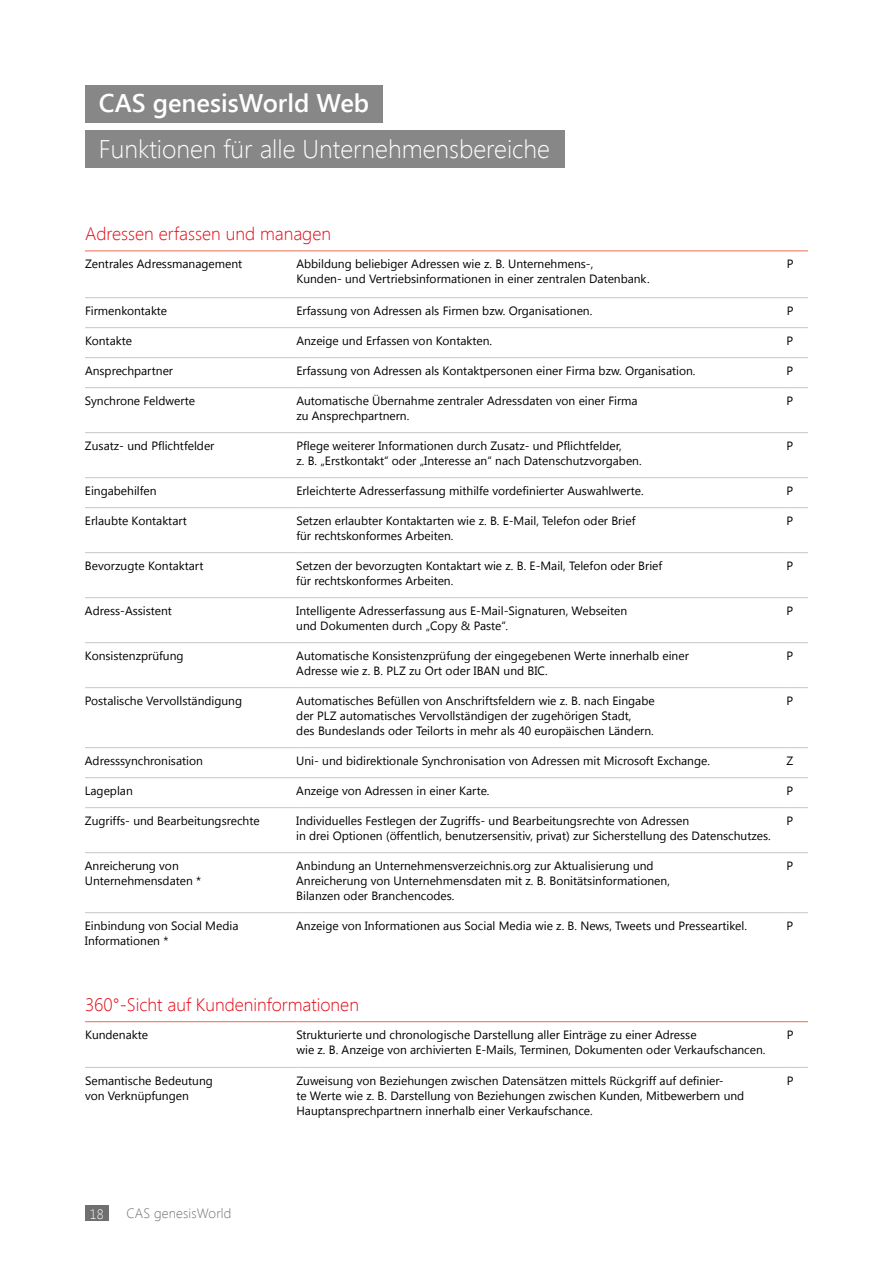
<style>
.page{position:relative;width:893px;height:1263px;background:#fff}
.page>*{position:absolute;margin:0;border:0;box-sizing:border-box;transform-origin:0 0}
.t1{font:300 25.5px "Segoe UI";color:#fff}
.t2{font:600 25.5px "Segoe UI";color:#fff}
.t3{font:300 18px "Segoe UI";color:#e30613}
.t4{font:300 13.5px "Segoe UI";letter-spacing:.01em;color:#706f6f}
.t5{font:13.5px "Segoe UI";color:#fff}
.t6{font:12px/15px "Segoe UI";color:#000}
.s1{font-weight:300}
</style>
<div class="page">
<div style="left:85px;top:1205px;width:23px;height:16px;background:#706f6f"></div>
<svg style="left:85px;top:251px;width:723px;height:663px"></svg>
<hr style="left:85px;top:432px;width:211px;height:1px;background:#c6c6c6">
<hr style="left:296px;top:432px;width:491px;height:1px;background:#c6c6c6">
<svg style="left:787px;top:432px;width:21px;height:1px"></svg>
<hr style="left:85px;top:507px;width:211px;height:1px;background:#c6c6c6">
<hr style="left:296px;top:507px;width:491px;height:1px;background:#c6c6c6">
<svg style="left:787px;top:507px;width:21px;height:1px"></svg>
<hr style="left:85px;top:552px;width:211px;height:1px;background:#c6c6c6">
<hr style="left:296px;top:552px;width:491px;height:1px;background:#c6c6c6">
<svg style="left:787px;top:552px;width:21px;height:1px"></svg>
<hr style="left:85px;top:477px;width:211px;height:1px;background:#c6c6c6">
<hr style="left:296px;top:477px;width:491px;height:1px;background:#c6c6c6">
<svg style="left:787px;top:477px;width:21px;height:1px"></svg>
<hr style="left:85px;top:597px;width:211px;height:1px;background:#c6c6c6">
<hr style="left:296px;top:597px;width:491px;height:1px;background:#c6c6c6">
<svg style="left:787px;top:597px;width:21px;height:1px"></svg>
<hr style="left:85px;top:642px;width:211px;height:1px;background:#c6c6c6">
<hr style="left:296px;top:642px;width:491px;height:1px;background:#c6c6c6">
<svg style="left:787px;top:642px;width:21px;height:1px"></svg>
<hr style="left:85px;top:687px;width:211px;height:1px;background:#c6c6c6">
<hr style="left:296px;top:687px;width:491px;height:1px;background:#c6c6c6">
<svg style="left:787px;top:687px;width:21px;height:1px"></svg>
<hr style="left:85px;top:747px;width:211px;height:1px;background:#c6c6c6">
<hr style="left:296px;top:747px;width:491px;height:1px;background:#c6c6c6">
<svg style="left:787px;top:747px;width:21px;height:1px"></svg>
<hr style="left:85px;top:777px;width:211px;height:1px;background:#c6c6c6">
<hr style="left:296px;top:777px;width:491px;height:1px;background:#c6c6c6">
<svg style="left:787px;top:777px;width:21px;height:1px"></svg>
<hr style="left:85px;top:807px;width:211px;height:1px;background:#c6c6c6">
<hr style="left:296px;top:807px;width:491px;height:1px;background:#c6c6c6">
<svg style="left:787px;top:807px;width:21px;height:1px"></svg>
<hr style="left:85px;top:852px;width:211px;height:1px;background:#c6c6c6">
<hr style="left:296px;top:852px;width:491px;height:1px;background:#c6c6c6">
<svg style="left:787px;top:852px;width:21px;height:1px"></svg>
<hr style="left:85px;top:912px;width:211px;height:1px;background:#c6c6c6">
<hr style="left:296px;top:912px;width:491px;height:1px;background:#c6c6c6">
<svg style="left:787px;top:912px;width:21px;height:1px"></svg>
<hr style="left:85px;top:250px;width:211px;height:1px;background:#ed694b">
<hr style="left:296px;top:250px;width:491px;height:1px;background:#ed694b">
<svg style="left:787px;top:250px;width:21px;height:1px"></svg>
<hr style="left:85px;top:1021px;width:211px;height:1px;background:#ed694b">
<hr style="left:296px;top:1021px;width:491px;height:1px;background:#ed694b">
<svg style="left:787px;top:1021px;width:21px;height:1px"></svg>
<hr style="left:85px;top:297px;width:211px;height:1px;background:#c6c6c6">
<hr style="left:296px;top:297px;width:491px;height:1px;background:#c6c6c6">
<svg style="left:787px;top:297px;width:21px;height:1px"></svg>
<hr style="left:85px;top:327px;width:211px;height:1px;background:#c6c6c6">
<hr style="left:296px;top:327px;width:491px;height:1px;background:#c6c6c6">
<svg style="left:787px;top:327px;width:21px;height:1px"></svg>
<hr style="left:85px;top:357px;width:211px;height:1px;background:#c6c6c6">
<hr style="left:296px;top:357px;width:491px;height:1px;background:#c6c6c6">
<svg style="left:787px;top:357px;width:21px;height:1px"></svg>
<hr style="left:85px;top:387px;width:211px;height:1px;background:#c6c6c6">
<hr style="left:296px;top:387px;width:491px;height:1px;background:#c6c6c6">
<svg style="left:787px;top:387px;width:21px;height:1px"></svg>
<hr style="left:85px;top:1067px;width:211px;height:1px;background:#c6c6c6">
<hr style="left:296px;top:1067px;width:491px;height:1px;background:#c6c6c6">
<svg style="left:787px;top:1067px;width:21px;height:1px"></svg>
<div style="left:85px;top:85px;width:298px;height:37px;background:#878787"></div>
<div style="left:85px;top:131px;width:479px;height:37px;background:#878787"></div>
<h1 class="t2" style="left:99px;top:85px;width:272px">CAS genesisWorld Web</h1>
<h1 class="t1" style="left:99px;top:131px;width:453px">Funktionen für alle Unternehmensbereiche</h1>
<h2 class="t3" style="left:85px;top:222px;width:248px">Adressen erfassen und managen</h2>
<p class="t6" style="left:85px;top:256px;width:159px">Zentrales Adressmanagement</p>
<p class="t6" style="left:296px;top:256px;width:355px">Abbildung beliebiger Adressen wie z. B. Unternehmens-,<br>Kunden- und Vertriebsinformationen in einer zentralen Datenbank.</p>
<p class="t6" style="left:787px;top:256px;width:8px">P</p>
<p class="t6" style="left:85px;top:303px;width:84px">Firmenkontakte</p>
<p class="t6" style="left:296px;top:303px;width:297px">Erfassung von Adressen als Firmen bzw. Organisationen.</p>
<p class="t6" style="left:787px;top:303px;width:8px">P</p>
<p class="t6" style="left:85px;top:333px;width:48px">Kontakte</p>
<p class="t6" style="left:296px;top:333px;width:197px">Anzeige und Erfassen von Kontakten.</p>
<p class="t6" style="left:787px;top:333px;width:8px">P</p>
<p class="t6" style="left:85px;top:363px;width:90px">Ansprechpartner</p>
<p class="t6" style="left:296px;top:363px;width:401px">Erfassung von Adressen als Kontaktpersonen einer Firma bzw. Organisation.</p>
<p class="t6" style="left:787px;top:363px;width:8px">P</p>
<p class="t6" style="left:85px;top:393px;width:112px">Synchrone Feldwerte</p>
<p class="t6" style="left:296px;top:393px;width:343px">Automatische Übernahme zentraler Adressdaten von einer Firma zu Ansprechpartnern.</p>
<p class="t6" style="left:787px;top:393px;width:8px">P</p>
<p class="t6" style="left:85px;top:438px;width:131px">Zusatz- und Pflichtfelder</p>
<p class="t6" style="left:296px;top:438px;width:347px">Pflege weiterer Informationen durch Zusatz- und Pflichtfelder,<br>z. B. „Erstkontakt“ oder „Interesse an“ nach Datenschutzvorgaben.</p>
<p class="t6" style="left:787px;top:438px;width:8px">P</p>
<p class="t6" style="left:85px;top:483px;width:73px">Eingabehilfen</p>
<p class="t6" style="left:296px;top:483px;width:349px">Erleichterte Adresserfassung mithilfe vordefinierter Auswahlwerte.</p>
<p class="t6" style="left:787px;top:483px;width:8px">P</p>
<p class="t6" style="left:85px;top:513px;width:104px">Erlaubte Kontaktart</p>
<p class="t6" style="left:296px;top:513px;width:341px">Setzen erlaubter Kontaktarten wie z. B. E-Mail, Telefon oder Brief für rechtskonformes Arbeiten.</p>
<p class="t6" style="left:787px;top:513px;width:8px">P</p>
<p class="t6" style="left:85px;top:558px;width:120px">Bevorzugte Kontaktart</p>
<p class="t6" style="left:296px;top:558px;width:367px">Setzen der bevorzugten Kontaktart wie z. B. E-Mail, Telefon oder Brief für rechtskonformes Arbeiten.</p>
<p class="t6" style="left:787px;top:558px;width:8px">P</p>
<p class="t6" style="left:85px;top:603px;width:89px">Adress-Assistent</p>
<p class="t6" style="left:296px;top:603px;width:332px">Intelligente Adresserfassung aus E-Mail-Signaturen, Webseiten und Dokumenten durch „Copy &amp; Paste“.</p>
<p class="t6" style="left:786px;top:603px;width:8px">P</p>
<p class="t6" style="left:85px;top:648px;width:100px">Konsistenzprüfung</p>
<p class="t6" style="left:296px;top:648px;width:394px">Automatische Konsistenzprüfung der eingegebenen Werte innerhalb einer<br>Adresse wie z. B. PLZ zu Ort oder IBAN und BIC.</p>
<p class="t6" style="left:786px;top:648px;width:8px">P</p>
<p class="t6" style="left:85px;top:693px;width:159px">Postalische Vervollständigung</p>
<p class="t6" style="left:296px;top:693px;width:360px">Automatisches Befüllen von Anschriftsfeldern wie z. B. nach Eingabe der PLZ automatisches Vervollständigen der zugehörigen Stadt,<br>des Bundeslands oder Teilorts in mehr als 40 europäischen Ländern.</p>
<p class="t6" style="left:786px;top:693px;width:8px">P</p>
<p class="t6" style="left:85px;top:753px;width:120px">Adresssynchronisation</p>
<p class="t6" style="left:296px;top:753px;width:415px">Uni- und bidirektionale Synchronisation von Adressen mit Microsoft Exchange.</p>
<p class="t6" style="left:786px;top:753px;width:8px">Z</p>
<p class="t6" style="left:85px;top:783px;width:49px">Lageplan</p>
<p class="t6" style="left:296px;top:783px;width:195px">Anzeige von Adressen in einer Karte.</p>
<p class="t6" style="left:786px;top:783px;width:8px">P</p>
<p class="t6" style="left:85px;top:813px;width:176px">Zugriffs- und Bearbeitungsrechte</p>
<p class="t6" style="left:296px;top:813px;width:476px">Individuelles Festlegen der Zugriffs- und Bearbeitungsrechte von Adressen<br>in drei Optionen (öffentlich, benutzersensitiv, privat) zur Sicherstellung des Datenschutzes.</p>
<p class="t6" style="left:786px;top:813px;width:8px">P</p>
<p class="t6" style="left:85px;top:858px;width:118px">Anreicherung von<br>Unternehmensdaten *</p>
<p class="t6" style="left:296px;top:858px;width:375px">Anbindung an Unternehmensverzeichnis.org zur Aktualisierung und<br>Anreicherung von Unternehmensdaten mit z. B. Bonitätsinformationen,<br>Bilanzen oder Branchencodes.</p>
<p class="t6" style="left:786px;top:858px;width:8px">P</p>
<p class="t6" style="left:85px;top:918px;width:155px">Einbindung von Social Media<br>Informationen *</p>
<p class="t6" style="left:296px;top:918px;width:452px">Anzeige von Informationen aus Social Media wie z. B. News, Tweets und Presseartikel.</p>
<p class="t6" style="left:786px;top:918px;width:8px">P</p>
<h2 class="t3" style="left:85px;top:992px;width:275px">360°-Sicht auf Kundeninformationen</h2>
<p class="t6" style="left:85px;top:1027px;width:64px">Kundenakte</p>
<p class="t6" style="left:296px;top:1027px;width:470px">Strukturierte und chronologische Darstellung aller Einträge zu einer Adresse<br>wie z. B. Anzeige von archivierten E-Mails, Terminen, Dokumenten oder Verkaufschancen.</p>
<p class="t6" style="left:787px;top:1027px;width:8px">P</p>
<p class="t6" style="left:85px;top:1072px;width:129px">Semantische Bedeutung von Verknüpfungen</p>
<p class="t6" style="left:296px;top:1072px;width:449px">Zuweisung von Beziehungen zwischen Datensätzen mittels Rückgriff auf definier-<br>te Werte wie z. B. Darstellung von Beziehungen zwischen Kunden, Mitbewerbern und<br>Hauptansprechpartnern innerhalb einer Verkaufschance.</p>
<p class="t6" style="left:787px;top:1072px;width:8px">P</p>
<p class="t5" style="left:85px;top:1206px;width:20px">18<span class="s1">18</span></p>
<p class="t4" style="left:126px;top:1204px;width:106px">CAS genesisWorld</p>
</div>
